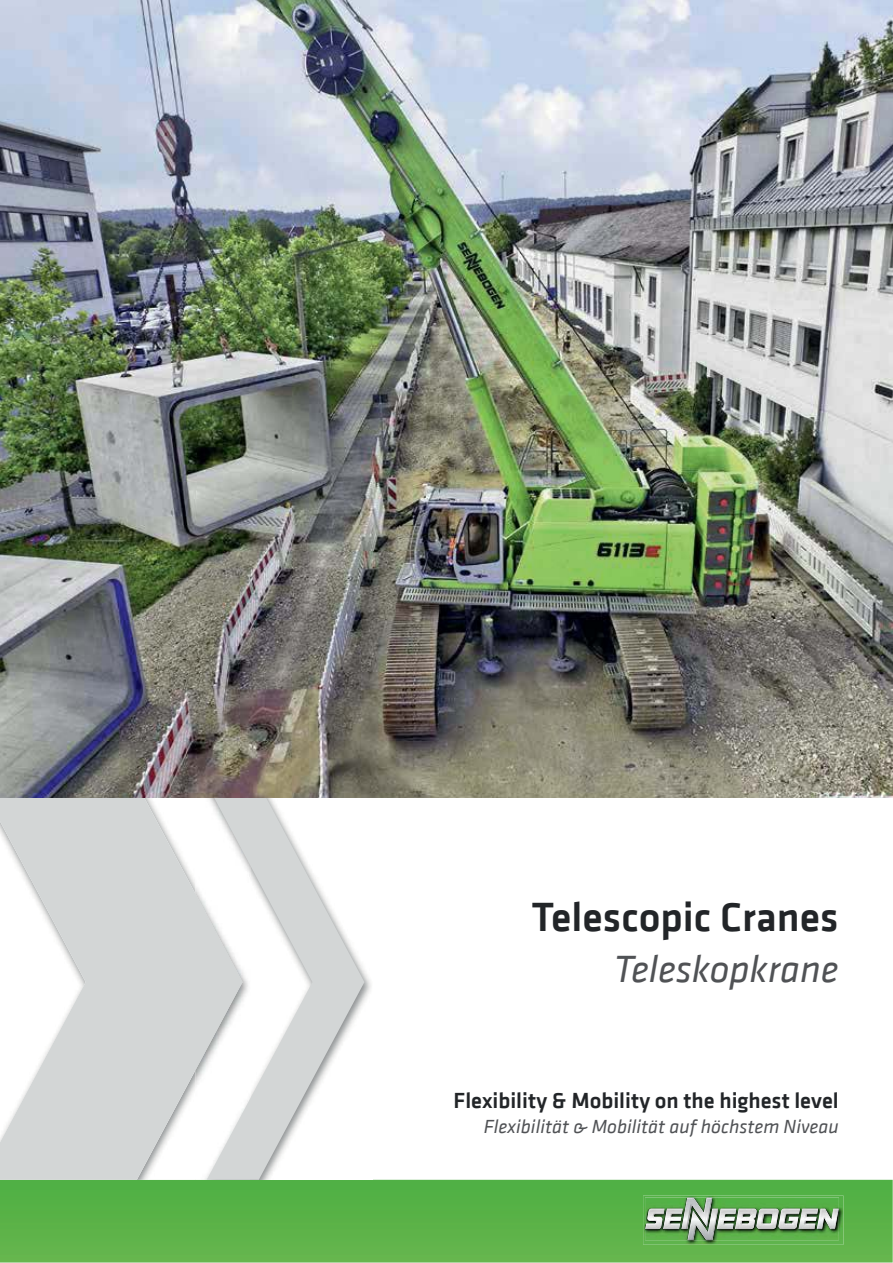
<style>
.page{position:relative;width:893px;height:1263px;background:#fff}
.page>*{position:absolute;margin:0;border:0;box-sizing:border-box;transform-origin:0 0}
.t1{font:500 42px "Klavika";color:#222528}
.t2{font:italic 39px "Klavika";color:#505255}
.t3{font:500 22.5px "Klavika";color:#222528}
.t4{font:italic 19.5px "Klavika";color:#505255}
</style>
<div class="page">
<svg style="left:0;top:1180px;width:893px;height:83px;background:#5bb349"></svg>
<img style="left:643px;top:1196px;width:200px;height:49px">
<img style="left:645px;top:1198px;width:194px;height:42px">
<img style="left:687px;top:1209px;width:152px;height:31px">
<img style="left:800px;top:1209px;width:18px;height:20px">
<img style="left:736px;top:1209px;width:64px;height:20px">
<img style="left:681px;top:1198px;width:55px;height:31px">
<img style="left:645px;top:1209px;width:38px;height:20px">
<img style="left:137px;top:1180px;width:58px;height:1px">
<svg style="left:0;top:797px;width:195px;height:383px;fill:#d3d6d6"></svg>
<img style="left:195px;top:1180px;width:177px;height:1px">
<img style="left:195px;top:797px;width:12px;height:383px">
<img style="left:195px;top:894px;width:12px;height:176px">
<svg style="left:207px;top:797px;width:157px;height:383px"></svg>
<img style="left:0;top:0;width:893px;height:797px">
<h1 class="t1" style="left:532px;top:900px;width:308px">Telescopic Cranes</h1>
<h2 class="t2" style="left:614px;top:947px;width:226px">Teleskopkrane</h2>
<p class="t3" style="left:454px;top:1091px;width:386px">Flexibility &amp; Mobility on the highest level</p>
<p class="t4" style="left:484px;top:1115px;width:356px">Flexibilität &amp; Mobilität auf höchstem Niveau</p>
</div>
